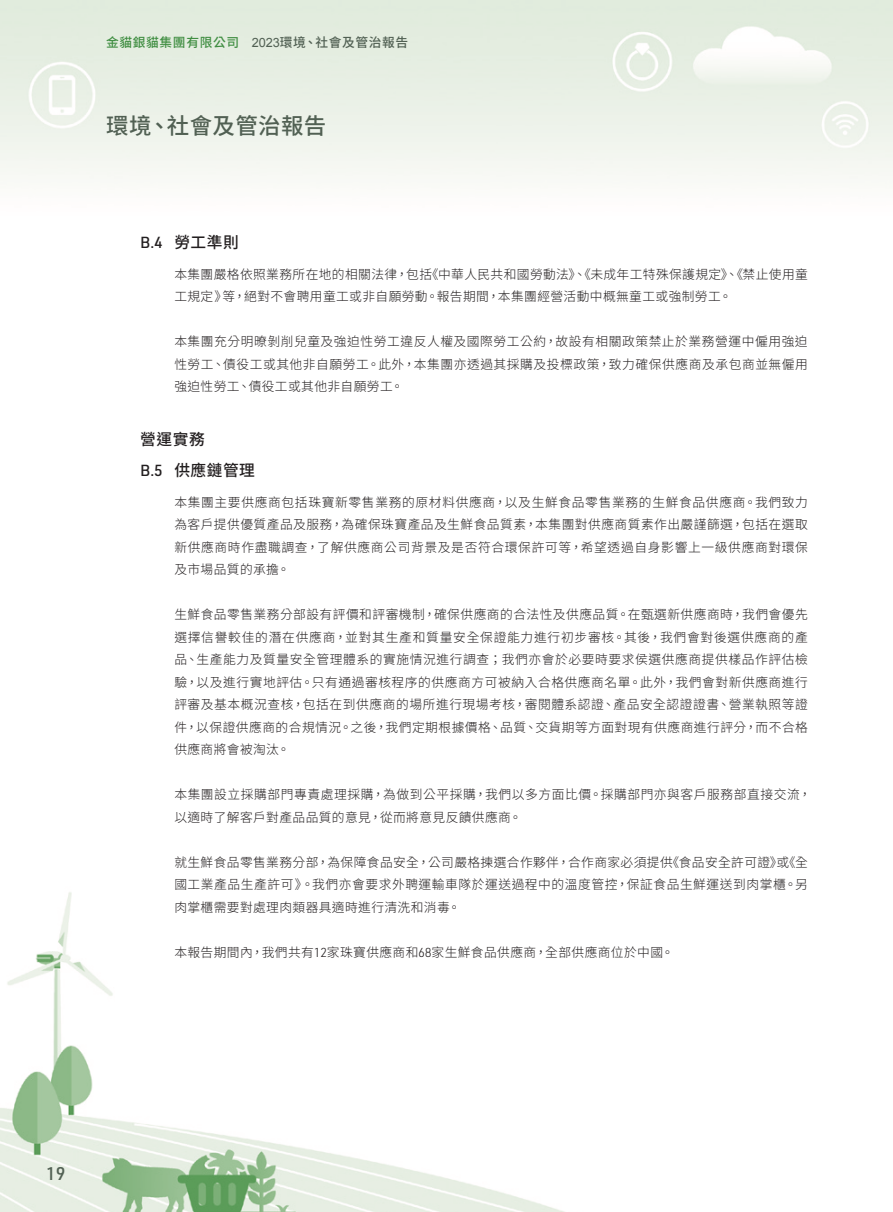
<style>
.page{position:relative;width:893px;height:1212px;background:#fff}
.page>*{position:absolute;margin:0;border:0;box-sizing:border-box;transform-origin:0 0}
.t1{font:500 22.5px "Source Han Sans TC";letter-spacing:.015em;color:#516053}
.t2{font:500 18px "URWDIN";color:#516053}
.Heading_2{font:500 15.75px "Source Han Sans TC";letter-spacing:.03em;color:#231f20}
.Heading_2-2{font:500 15.75px "URWDIN";color:#231f20}
.Body_Text{font:300 12.75px/22.5px "Source Han Sans TC";letter-spacing:.03em;color:#231f20}
.t3{font:500 12.75px "Source Han Sans TC";letter-spacing:.045em;color:#516053}
.t4{font:500 12.75px "Source Han Sans TC";letter-spacing:.045em;color:#408e42}
.s1{font-family:"Arial";font-weight:400}
.s2{font-family:"URWDIN"}
</style>
<div class="page">
<img style="left:0;top:0;width:893px;height:1212px">
<p class="t4" style="left:106px;top:35px;width:134px">金貓銀貓集團有限公司</p>
<p class="t3" style="left:252px;top:35px;width:158px"><span class="s1">2023</span>環境、社會及管治報告</p>
<h1 class="t1" style="left:167px;top:113px;width:161px">社會及管治報告</h1>
<h1 class="t1" style="left:106px;top:113px;width:47px">環境</h1>
<h1 class="t1" style="left:148px;top:113px;width:24px">、</h1>
<p class="Heading_2-2" style="left:140px;top:232px;width:24px">B.4</p>
<p class="Heading_2" style="left:174px;top:233px;width:66px">勞工準則</p>
<p class="Body_Text" style="left:426px;top:263px;width:384px">《中華人民共和國勞動法》、《未成年工特殊保護規定》、《禁止使用童</p>
<p class="Body_Text" style="left:222px;top:263px;width:511px;text-indent:-48px">本集團嚴格依照業務所在地的相關法律，包括<br>等，絕對不會聘用童工或非自願勞動。報告期間，本集團經營活動中概無童工或強制勞工。</p>
<p class="Body_Text" style="left:174px;top:286px;width:54px">工規定》</p>
<p class="Body_Text" style="left:174px;top:331px;width:635px;text-align:justify">本集團充分明暸剝削兒童及強迫性勞工違反人權及國際勞工公約，故設有相關政策禁止於業務營運中僱用強迫性勞工、債役工或其他非自願勞工。此外，本集團亦透過其採購及投標政策，致力確保供應商及承包商並無僱用強迫性勞工、債役工或其他非自願勞工。</p>
<p class="Heading_2" style="left:140px;top:430px;width:66px">營運實務</p>
<p class="Heading_2" style="left:174px;top:461px;width:82px">供應鏈管理</p>
<p class="Heading_2-2" style="left:140px;top:460px;width:24px">B.5</p>
<p class="Body_Text" style="left:174px;top:491px;width:635px;text-align:justify">本集團主要供應商包括珠寶新零售業務的原材料供應商，以及生鮮食品零售業務的生鮮食品供應商。我們致力為客戶提供優質產品及服務，為確保珠寶產品及生鮮食品質素，本集團對供應商質素作出嚴謹篩選，包括在選取新供應商時作盡職調查，了解供應商公司背景及是否符合環保許可等，希望透過自身影響上一級供應商對環保及市場品質的承擔。</p>
<p class="Body_Text" style="left:174px;top:604px;width:635px;text-align:justify">生鮮食品零售業務分部設有評價和評審機制，確保供應商的合法性及供應品質。在甄選新供應商時，我們會優先選擇信譽較佳的潛在供應商，並對其生產和質量安全保證能力進行初步審核。其後，我們會對後選供應商的產品、生產能力及質量安全管理體系的實施情況進行調查；我們亦會於必要時要求侯選供應商提供樣品作評估檢驗，以及進行實地評估。只有通過審核程序的供應商方可被納入合格供應商名單。此外，我們會對新供應商進行評審及基本概況查核，包括在到供應商的場所進行現場考核，審閱體系認證、產品安全認證證書、營業執照等證件，以保證供應商的合規情況。之後，我們定期根據價格、品質、交貨期等方面對現有供應商進行評分，而不合格供應商將會被淘汰。</p>
<p class="Body_Text" style="left:174px;top:784px;width:638px">本集團設立採購部門專責處理採購，為做到公平採購，我們以多方面比價。採購部門亦與客戶服務部直接交流，以適時了解客戶對產品品質的意見，從而將意見反饋供應商。</p>
<p class="Body_Text" style="left:666px;top:851px;width:143px">《食品安全許可證 《或》 全</p>
<p class="Body_Text" style="left:174px;top:851px;width:635px">就生鮮食品零售業務分部，為保障食品安全，公司嚴格揀選合作夥伴，合作商家必須提供<br>國工業產品生產許可》。我們亦會要求外聘運輸車隊於運送過程中的溫度管控，保証食品生鮮運送到肉掌櫃。另肉掌櫃需要對處理肉類器具適時進行清洗和消毒。</p>
<p class="Body_Text" style="left:174px;top:941px;width:501px">本報告期間內，我們共有<span class="s2">12</span>家珠寶供應商和<span class="s2">68</span>家生鮮食品供應商，全部供應商位於中國。</p>
<h2 class="t2" style="left:46px;top:1161px;width:21px">19</h2>
</div>
